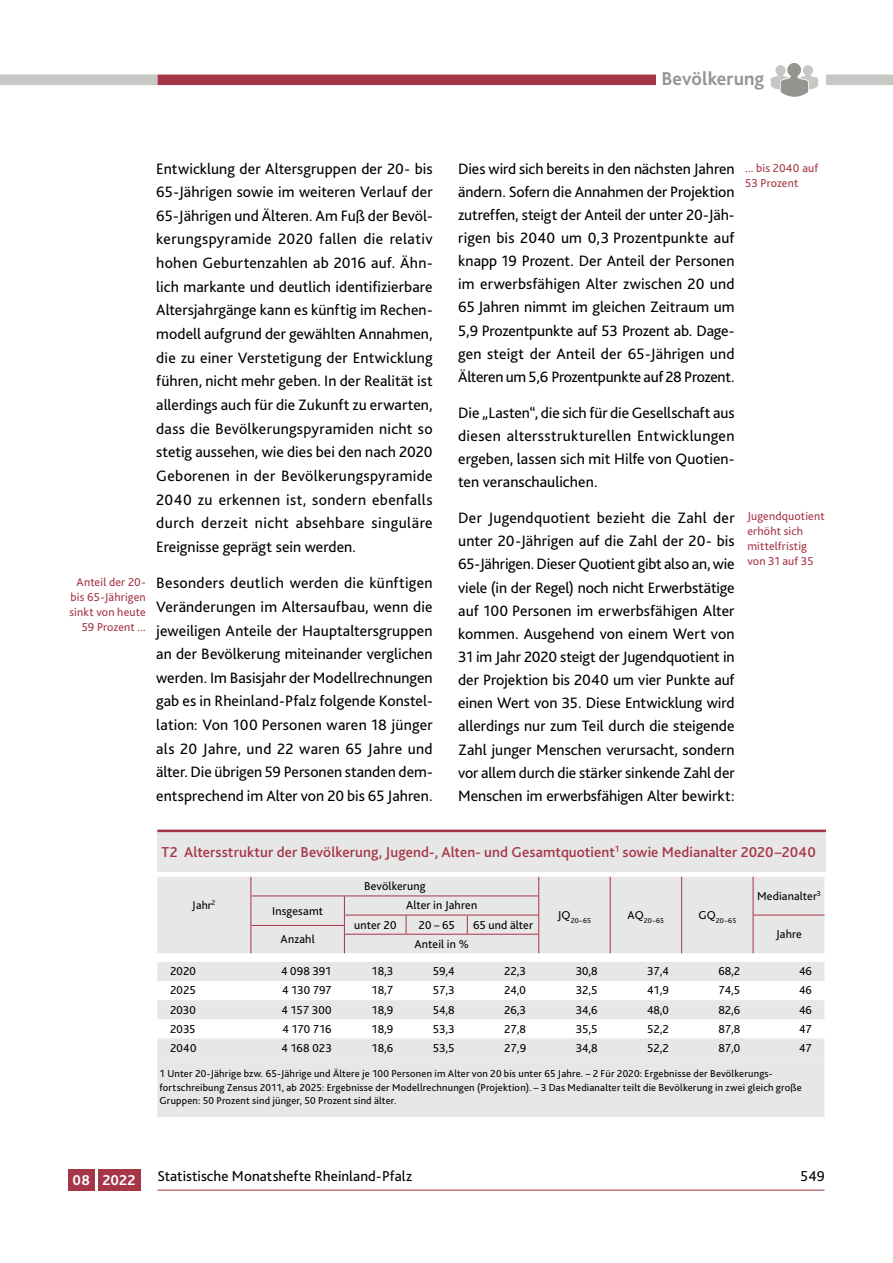
<style>
.page{position:relative;width:893px;height:1263px;background:#fff}
.page>*{position:absolute;margin:0;border:0;box-sizing:border-box;transform-origin:0 0}
.t1{font:700 19.5px "Bliss 2";color:#959490}
.t2{font:15.75px/23.1px "Bliss 2";color:#000;text-align:justify}
.t3{font:500 15px "Bliss 2";letter-spacing:.005em;color:#a53647}
.t4{font:15px "Bliss 2";letter-spacing:.005em;color:#000}
.t5{font:700 15px "Bliss 2";letter-spacing:.015em;color:#fff}
.t6{font:12px "Bliss 2";letter-spacing:.005em;color:#000}
.t7{font:12px/15px "Bliss 2";letter-spacing:.01em;color:#a53647}
.t8{font:11.7px "Bliss 2";color:#000}
.t9{font:10.5px/13.5px "Bliss 2";letter-spacing:.015em;color:#000}
.t10{font:7.5px "Bliss 2";letter-spacing:.02em;color:#000}
</style>
<div class="page">
<div style="left:157px;top:75px;width:668px;height:10px;background:#a53647"></div>
<div style="left:0;top:75px;width:157px;height:10px;background:#c7c7c5"></div>
<hr style="left:157px;top:1190px;width:667px;height:1px;background:#a53647">
<div style="left:825px;top:75px;width:68px;height:10px;background:#c7c7c5"></div>
<div style="left:68px;top:1169px;width:27px;height:22px;background:#a53647"></div>
<div style="left:98px;top:1169px;width:42px;height:22px;background:#a53647"></div>
<div style="left:770px;top:49px;width:56px;height:51px;background:#fff"></div>
<svg style="left:771px;top:63px;width:47px;height:34px"></svg>
<div style="left:656px;top:60px;width:114px;height:29px;background:#fff"></div>
<div style="left:157px;top:831px;width:669px;height:41px;background:#e7e7e7"></div>
<hr style="left:157px;top:829px;width:669px;height:3px;background:#a53647">
<div style="left:157px;top:877px;width:667px;height:240px;background:#e7e7e7"></div>
<svg style="left:157px;top:953px;width:667px;height:47px"></svg>
<svg style="left:157px;top:1000px;width:667px;height:57px"></svg>
<hr style="left:251px;top:895px;width:93px;height:1px;background:#a53647">
<hr style="left:344px;top:895px;width:62px;height:1px;background:#a53647">
<hr style="left:406px;top:895px;width:61px;height:1px;background:#a53647">
<hr style="left:467px;top:895px;width:72px;height:1px;background:#a53647">
<hr style="left:251px;top:925px;width:93px;height:1px;background:#a53647">
<hr style="left:345px;top:934px;width:61px;height:1px;background:#a53647">
<hr style="left:406px;top:934px;width:61px;height:1px;background:#a53647">
<hr style="left:467px;top:934px;width:72px;height:1px;background:#a53647">
<svg style="left:538px;top:877px;width:1px;height:76px"></svg>
<svg style="left:610px;top:877px;width:1px;height:76px"></svg>
<svg style="left:681px;top:877px;width:1px;height:76px"></svg>
<svg style="left:753px;top:877px;width:1px;height:76px"></svg>
<hr style="left:344px;top:915px;width:62px;height:1px;background:#a53647">
<hr style="left:406px;top:915px;width:61px;height:1px;background:#a53647">
<hr style="left:467px;top:915px;width:71px;height:1px;background:#a53647">
<hr style="left:753px;top:915px;width:71px;height:1px;background:#a53647">
<svg style="left:406px;top:915px;width:1px;height:19px"></svg>
<svg style="left:467px;top:915px;width:1px;height:19px"></svg>
<svg style="left:250px;top:877px;width:1px;height:76px"></svg>
<svg style="left:344px;top:896px;width:1px;height:57px"></svg>
<p class="t1" style="left:662px;top:66px;width:104px">Bevölkerung</p>
<p class="t7" style="left:70px;top:575px;width:78px;text-align:right">Anteil der 20- bis 65-Jährigen sinkt von heute<br>59 Prozent ...</p>
<p class="t2" style="left:156px;top:156px;width:278px;line-height:23.7px">Entwicklung der Altersgruppen der 20- bis 65-Jährigen sowie im weiteren Verlauf der 65-Jährigen und Älteren. Am Fuß der Bevöl&shy;kerungspyramide 2020 fallen die relativ hohen Geburtenzahlen ab 2016 auf. Ähn&shy;lich markante und deutlich identifizierbare Altersjahrgänge kann es künftig im Rechen&shy;modell aufgrund der gewählten Annahmen, die zu einer Verstetigung der Entwicklung führen, nicht mehr geben. In der Realität ist allerdings auch für die Zukunft zu erwarten, dass die Bevölkerungspyramiden nicht so stetig aussehen, wie dies bei den nach 2020<br>Geborenen in der Bevölkerungspyramide 2040 zu erkennen ist, sondern ebenfalls durch derzeit nicht absehbare singuläre Ereignisse geprägt sein werden.</p>
<p class="t2" style="left:156px;top:571px;width:278px;line-height:23.5px">Besonders deutlich werden die künftigen Veränderungen im Altersaufbau, wenn die jeweiligen Anteile der Hauptaltersgruppen an der Bevölkerung miteinander verglichen werden. Im Basisjahr der Modellrechnungen gab es in Rheinland-Pfalz folgende Konstel&shy;lation: Von 100 Personen waren 18 jünger als 20 Jahre, und 22 waren 65 Jahre und älter. Die übrigen 59 Personen standen dem&shy;entsprechend im Alter von 20 bis 65 Jahren.</p>
<p class="t2" style="left:458px;top:157px;width:278px">Dies wird sich bereits in den nächsten Jahren ändern. Sofern die Annahmen der Projektion zutreffen, steigt der Anteil der unter 20-Jäh&shy;rigen bis 2040 um 0,3 Prozentpunkte auf knapp 19 Prozent. Der Anteil der Personen im erwerbsfähigen Alter zwischen 20 und 65 Jahren nimmt im gleichen Zeitraum um 5,9 Prozentpunkte auf 53 Prozent ab. Dage&shy;gen steigt der Anteil der 65-Jährigen und Älteren um 5,6 Prozentpunkte auf 28 Prozent.</p>
<p class="t2" style="left:458px;top:401px;width:278px">Die „Lasten“, die sich für die Gesellschaft aus diesen altersstrukturellen Entwicklungen ergeben, lassen sich mit Hilfe von Quotien&shy;ten veranschaulichen.</p>
<p class="t2" style="left:458px;top:506px;width:278px">Der Jugendquotient bezieht die Zahl der unter 20-Jährigen auf die Zahl der 20- bis 65-Jährigen. Dieser Quotient gibt also an, wie viele (in der Regel) noch nicht Erwerbstätige auf 100 Personen im erwerbsfähigen Alter kommen. Ausgehend von einem Wert von 31 im Jahr 2020 steigt der Jugendquotient in der Projektion bis 2040 um vier Punkte auf einen Wert von 35. Diese Entwicklung wird allerdings nur zum Teil durch die steigende Zahl junger Menschen verursacht, sondern vor allem durch die stärker sinkende Zahl der Menschen im erwerbsfähigen Alter bewirkt:</p>
<p class="t7" style="left:745px;top:160px;width:74px">... bis 2040 auf<br>53 Prozent</p>
<p class="t7" style="left:747px;top:509px;width:79px">Jugendquotient erhöht sich mittelfristig von 31 auf 35</p>
<p class="t3" style="left:162px;top:843px;width:656px">T2 Altersstruktur der Bevölkerung, Jugend-, Alten- und Gesamtquotient<sup>1</sup> sowie Medianalter 2020–2040</p>
<p class="t8" style="left:192px;top:898px;width:25px">Jahr<sup>2</sup></p>
<p class="t6" style="left:364px;top:879px;width:63px">Bevölkerung</p>
<p class="t6" style="left:757px;top:888px;width:65px">Medianalter<sup>3</sup></p>
<p class="t6" style="left:406px;top:898px;width:73px">Alter in Jahren</p>
<p class="t6" style="left:272px;top:903px;width:53px">Insgesamt</p>
<p class="t10" style="left:558px;top:916px;width:35px"><sup>JQ</sup>20–65</p>
<p class="t10" style="left:628px;top:916px;width:38px"><sup>AQ</sup>20–65</p>
<p class="t10" style="left:698px;top:916px;width:39px"><sup>GQ</sup>20–65</p>
<p class="t6" style="left:354px;top:917px;width:44px">unter 20</p>
<p class="t6" style="left:418px;top:917px;width:38px">20 – 65</p>
<p class="t6" style="left:473px;top:917px;width:61px">65 und älter</p>
<p class="t6" style="left:776px;top:927px;width:27px">Jahre</p>
<p class="t6" style="left:281px;top:932px;width:36px">Anzahl</p>
<p class="t6" style="left:414px;top:936px;width:56px">Anteil in %</p>
<p class="t6" style="left:170px;top:964px;width:27px">2020</p>
<p class="t6" style="left:281px;top:964px;width:52px">4 098 391</p>
<p class="t6" style="left:372px;top:964px;width:23px">18,3</p>
<p class="t6" style="left:433px;top:964px;width:23px">59,4</p>
<p class="t6" style="left:504px;top:964px;width:23px">22,3</p>
<p class="t6" style="left:576px;top:964px;width:23px">30,8</p>
<p class="t6" style="left:647px;top:964px;width:23px">37,4</p>
<p class="t6" style="left:719px;top:964px;width:23px">68,2</p>
<p class="t6" style="left:799px;top:964px;width:14px">46</p>
<p class="t6" style="left:170px;top:983px;width:27px">2025</p>
<p class="t6" style="left:282px;top:983px;width:51px">4 130 797</p>
<p class="t6" style="left:372px;top:983px;width:23px">18,7</p>
<p class="t6" style="left:433px;top:983px;width:23px">57,3</p>
<p class="t6" style="left:504px;top:983px;width:23px">24,0</p>
<p class="t6" style="left:576px;top:983px;width:23px">32,5</p>
<p class="t6" style="left:647px;top:983px;width:23px">41,9</p>
<p class="t6" style="left:719px;top:983px;width:23px">74,5</p>
<p class="t6" style="left:799px;top:983px;width:14px">46</p>
<p class="t6" style="left:170px;top:1002px;width:27px">2030</p>
<p class="t6" style="left:282px;top:1002px;width:52px">4 157 300</p>
<p class="t6" style="left:372px;top:1002px;width:23px">18,9</p>
<p class="t6" style="left:433px;top:1002px;width:23px">54,8</p>
<p class="t6" style="left:504px;top:1002px;width:23px">26,3</p>
<p class="t6" style="left:576px;top:1002px;width:23px">34,6</p>
<p class="t6" style="left:647px;top:1002px;width:23px">48,0</p>
<p class="t6" style="left:719px;top:1002px;width:23px">82,6</p>
<p class="t6" style="left:799px;top:1002px;width:14px">46</p>
<p class="t6" style="left:170px;top:1021px;width:27px">2035</p>
<p class="t6" style="left:282px;top:1021px;width:51px">4 170 716</p>
<p class="t6" style="left:372px;top:1021px;width:23px">18,9</p>
<p class="t6" style="left:433px;top:1021px;width:23px">53,3</p>
<p class="t6" style="left:504px;top:1021px;width:23px">27,8</p>
<p class="t6" style="left:576px;top:1021px;width:23px">35,5</p>
<p class="t6" style="left:647px;top:1021px;width:23px">52,2</p>
<p class="t6" style="left:719px;top:1021px;width:23px">87,8</p>
<p class="t6" style="left:799px;top:1021px;width:14px">47</p>
<p class="t6" style="left:170px;top:1040px;width:28px">2040</p>
<p class="t6" style="left:281px;top:1040px;width:52px">4 168 023</p>
<p class="t6" style="left:372px;top:1040px;width:23px">18,6</p>
<p class="t6" style="left:433px;top:1040px;width:23px">53,5</p>
<p class="t6" style="left:504px;top:1040px;width:23px">27,9</p>
<p class="t6" style="left:576px;top:1040px;width:23px">34,8</p>
<p class="t6" style="left:647px;top:1040px;width:23px">52,2</p>
<p class="t6" style="left:719px;top:1040px;width:23px">87,0</p>
<p class="t6" style="left:799px;top:1040px;width:14px">47</p>
<p class="t9" style="left:159px;top:1067px;width:644px">1 Unter 20-Jährige bzw. 65-Jährige und Ältere je 100 Personen im Alter von 20 bis unter 65 Jahre. – 2 Für 2020: Ergebnisse der Bevölkerungs&shy;fortschreibung Zensus 2011, ab 2025: Ergebnisse der Modellrechnungen (Projektion). – 3 Das Medianalter teilt die Bevölkerung in zwei gleich große<br>Gruppen: 50 Prozent sind jünger, 50 Prozent sind älter.</p>
<p class="t5" style="left:73px;top:1171px;width:65px">08 2022</p>
<p class="t4" style="left:157px;top:1166px;width:256px">Statistische Monatshefte Rheinland-Pfalz</p>
<p class="t4" style="left:801px;top:1166px;width:26px">549</p>
</div>
